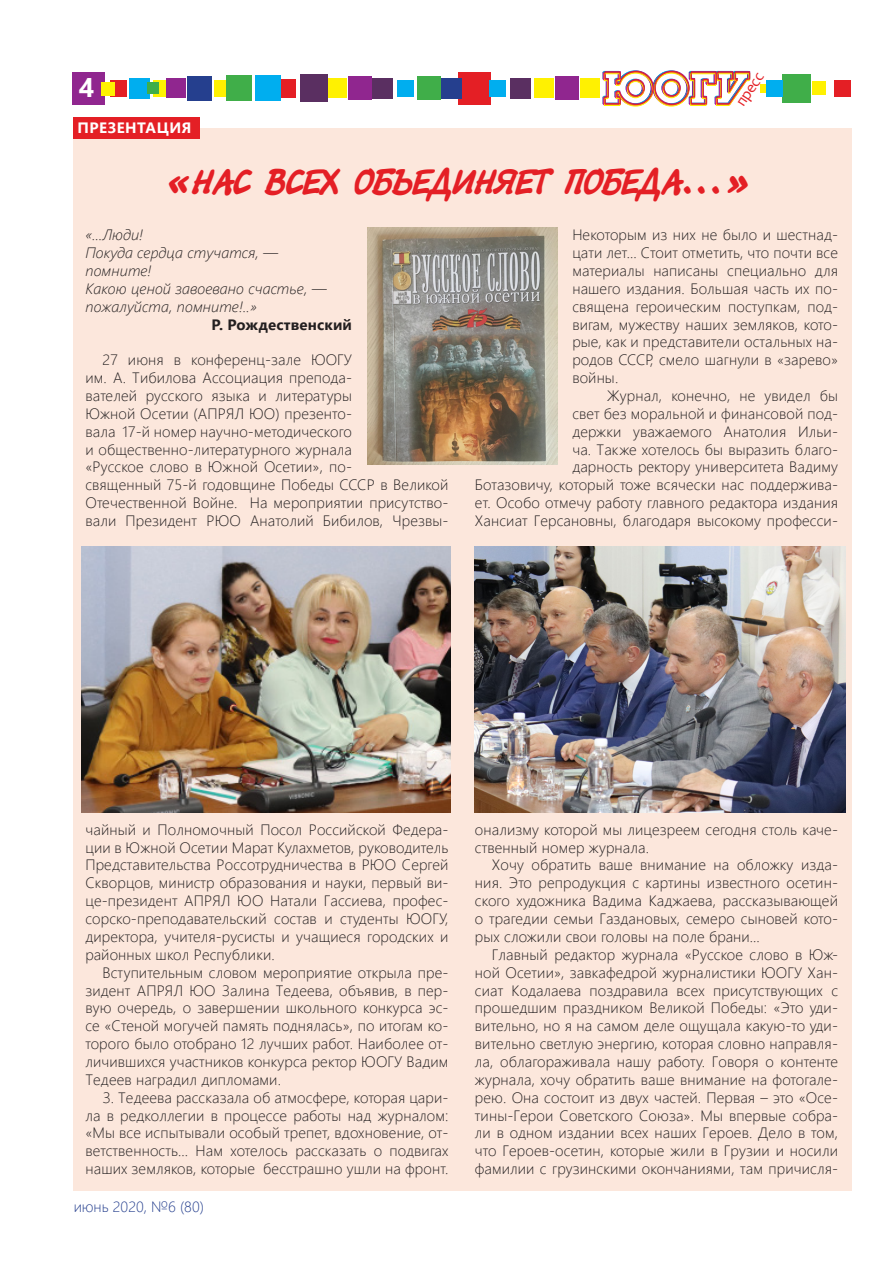
<style>
.page{position:relative;width:893px;height:1263px;background:#fff}
.page>*{position:absolute;margin:0;border:0;box-sizing:border-box;transform-origin:0 0}
.статьи{font:36px "Tagir CTT";color:#e41f25}
.t1{font:700 27px "Segoe UI";color:#fff}
.t2{font:15.75px "Candara";color:#e41f25}
.статьи-2{font:300 15px/17.9px "Segoe UI";letter-spacing:.01em;color:#231f20;text-align:justify}
.статьи-3{font:italic 300 15px "Segoe UI";letter-spacing:.01em;color:#231f20}
.статьи-4{font:700 15px "Segoe UI";letter-spacing:.01em;color:#231f20}
.t3{font:300 15px "Segoe UI";color:#253f8e}
.статьи-5{font:700 15px "Segoe UI";letter-spacing:.035em;color:#fff}
</style>
<div class="page">
<div style="left:72px;top:72px;width:32px;height:33px;background:#90268f"></div>
<div style="left:458px;top:72px;width:33px;height:33px;background:#e41f25"></div>
<div style="left:534px;top:79px;width:19px;height:19px;background:#fff101"></div>
<div style="left:760px;top:84px;width:9px;height:9px;background:#fff101"></div>
<div style="left:372px;top:78px;width:21px;height:21px;background:#5a2f61"></div>
<div style="left:510px;top:78px;width:21px;height:21px;background:#5a2f61"></div>
<div style="left:397px;top:80px;width:17px;height:17px;background:#00aeef"></div>
<div style="left:489px;top:80px;width:17px;height:17px;background:#00aeef"></div>
<div style="left:441px;top:78px;width:21px;height:21px;background:#253f8e"></div>
<div style="left:417px;top:76px;width:24px;height:24px;background:#40ae49"></div>
<div style="left:348px;top:77px;width:24px;height:23px;background:#90268f"></div>
<div style="left:555px;top:77px;width:23px;height:23px;background:#90268f"></div>
<div style="left:327px;top:79px;width:20px;height:19px;background:#fff101"></div>
<div style="left:580px;top:79px;width:19px;height:19px;background:#fff101"></div>
<div style="left:300px;top:74px;width:28px;height:28px;background:#5a2f61"></div>
<div style="left:277px;top:79px;width:19px;height:19px;background:#e41f25"></div>
<div style="left:255px;top:75px;width:26px;height:26px;background:#00aeef"></div>
<div style="left:129px;top:78px;width:21px;height:21px;background:#00aeef"></div>
<div style="left:214px;top:80px;width:16px;height:17px;background:#fff101"></div>
<div style="left:153px;top:80px;width:17px;height:17px;background:#fff101"></div>
<div style="left:187px;top:76px;width:25px;height:25px;background:#253f8e"></div>
<div style="left:226px;top:75px;width:26px;height:26px;background:#40ae49"></div>
<div style="left:782px;top:74px;width:29px;height:29px;background:#40ae49"></div>
<div style="left:147px;top:82px;width:12px;height:12px;background:#40ae49"></div>
<div style="left:110px;top:80px;width:16px;height:17px;background:#e41f25"></div>
<div style="left:834px;top:80px;width:16px;height:17px;background:#e41f25"></div>
<div style="left:167px;top:79px;width:19px;height:19px;background:#90268f"></div>
<div style="left:101px;top:82px;width:14px;height:14px;background:#fff101"></div>
<div style="left:812px;top:82px;width:14px;height:13px;background:#fff101"></div>
<img style="left:603px;top:70px;width:147px;height:36px">
<div style="left:766px;top:80px;width:17px;height:17px;background:#00aeef"></div>
<div style="left:73px;top:128px;width:778px;height:1062px;background:#fce7dc"></div>
<div style="left:73px;top:118px;width:126px;height:21px;background:#e41f25"></div>
<img style="left:81px;top:546px;width:370px;height:266px">
<img style="left:475px;top:546px;width:370px;height:266px">
<img style="left:367px;top:227px;width:190px;height:237px">
<h2 class="t1" style="left:79px;top:62px;width:17px">4</h2>
<p class="t2" style="left:731px;top:99px;width:39px;rotate:-56deg">пресс</p>
<p class="статьи-5" style="left:78px;top:114px;width:115px">ПРЕЗЕНТАЦИЯ</p>
<p class="статьи" style="left:165px;top:160px;width:587px">«НАС ВСЕХ ОБЪЕДИНЯЕТ ПОБЕДА...»</p>
<p class="статьи-3" style="left:85px;top:221px;width:59px">«…Люди!</p>
<p class="статьи-3" style="left:85px;top:239px;width:194px">Покуда сердца стучатся, —</p>
<p class="статьи-3" style="left:85px;top:256px;width:68px">помните!</p>
<p class="статьи-3" style="left:85px;top:274px;width:243px">Какою ценой завоевано счастье, —</p>
<p class="статьи-3" style="left:85px;top:292px;width:173px">пожалуйста, помните!..»</p>
<p class="статьи-4" style="left:212px;top:310px;width:142px">Р. Рождественский</p>
<p class="статьи-2" style="left:85px;top:350px;width:365px;text-align:left;text-indent:17px">27 июня в конференц-зале ЮОГУ<br>им. А. Тибилова Ассоциация препода-<br>вателей русского языка и литературы<br>Южной Осетии (АПРЯЛ ЮО) презенто-<br>вала 17-й номер научно-методического<br>и общественно-литературного журнала<br>«Русское слово в Южной Осетии», по-<br>священный 75-й годовщине Победы СССР в Великой Отечественной Войне. На мероприятии присутство&shy;вали Президент РЮО Анатолий Бибилов, Чрезвы-</p>
<p class="статьи-2" style="left:572px;top:225px;width:267px">Некоторым из них не было и шестнад&shy;цати лет… Стоит отметить, что почти все материалы написаны специально для нашего издания. Большая часть их по&shy;священа героическим поступкам, под&shy;вигам, мужеству наших земляков, кото&shy;рые, как и представители остальных на&shy;родов СССР, смело шагнули в «зарево» войны.</p>
<p class="статьи-2" style="left:475px;top:385px;width:364px;text-align:right">Журнал, конечно, не увидел бы<br>свет без моральной и финансовой под-<br>держки уважаемого Анатолия Ильи-<br>ча. Также хотелось бы выразить благо-<br>дарность ректору университета Вадиму<br>Ботазовичу, который тоже всячески нас поддержива&shy;ет. Особо отмечу работу главного редактора издания Хансиат Герсановны, благодаря высокому професси-</p>
<p class="статьи-2" style="left:85px;top:819px;width:365px">чайный и Полномочный Посол Российской Федера&shy;ции в Южной Осетии Марат Кулахметов, руководитель Представительства Россотрудничества в РЮО Сергей Скворцов, министр образования и науки, первый ви&shy;це-президент АПРЯЛ ЮО Натали Гассиева, профес&shy;сорско-преподавательский состав и студенты ЮОГУ, директора, учителя-русисты и учащиеся городских и районных школ Республики.</p>
<p class="статьи-2" style="left:85px;top:962px;width:364px;text-indent:17px">Вступительным словом мероприятие открыла пре&shy;зидент АПРЯЛ ЮО Залина Тедеева, объявив, в пер&shy;вую очередь, о завершении школьного конкурса эс&shy;се «Стеной могучей память поднялась», по итогам ко&shy;торого было отобрано 12 лучших работ. Наиболее от&shy;личившихся участников конкурса ректор ЮОГУ Вадим Тедеев наградил дипломами.</p>
<p class="статьи-2" style="left:85px;top:1087px;width:364px;text-indent:17px">З. Тедеева рассказала об атмосфере, которая цари&shy;ла в редколлегии в процессе работы над журналом: «Мы все испытывали особый трепет, вдохновение, от&shy;ветственность… Нам хотелось рассказать о подвигах наших земляков, которые бесстрашно ушли на фронт.</p>
<p class="t3" style="left:74px;top:1193px;width:132px">июнь 2020, №6 (80)</p>
<p class="статьи-2" style="left:475px;top:819px;width:364px">онализму которой мы лицезреем сегодня столь каче&shy;ственный номер журнала.</p>
<p class="статьи-2" style="left:475px;top:855px;width:364px;text-indent:17px">Хочу обратить ваше внимание на обложку изда&shy;ния. Это репродукция с картины известного осетин&shy;ского художника Вадима Каджаева, рассказывающей о трагедии семьи Газдановых, семеро сыновей кото&shy;рых сложили свои головы на поле брани…</p>
<p class="статьи-2" style="left:475px;top:944px;width:365px;text-indent:17px">Главный редактор журнала «Русское слово в Юж&shy;ной Осетии», завкафедрой журналистики ЮОГУ Хан&shy;сиат Кодалаева поздравила всех присутствующих с прошедшим праздником Великой Победы: «Это уди&shy;вительно, но я на самом деле ощущала какую-то уди&shy;вительно светлую энергию, которая словно направля&shy;ла, облагораживала нашу работу. Говоря о контенте журнала, хочу обратить ваше внимание на фотогале&shy;рею. Она состоит из двух частей. Первая – это «Осе&shy;тины-Герои Советского Союза». Мы впервые собра&shy;ли в одном издании всех наших Героев. Дело в том, что Героев-осетин, которые жили в Грузии и носили фамилии с грузинскими окончаниями, там причисля-</p>
</div>
